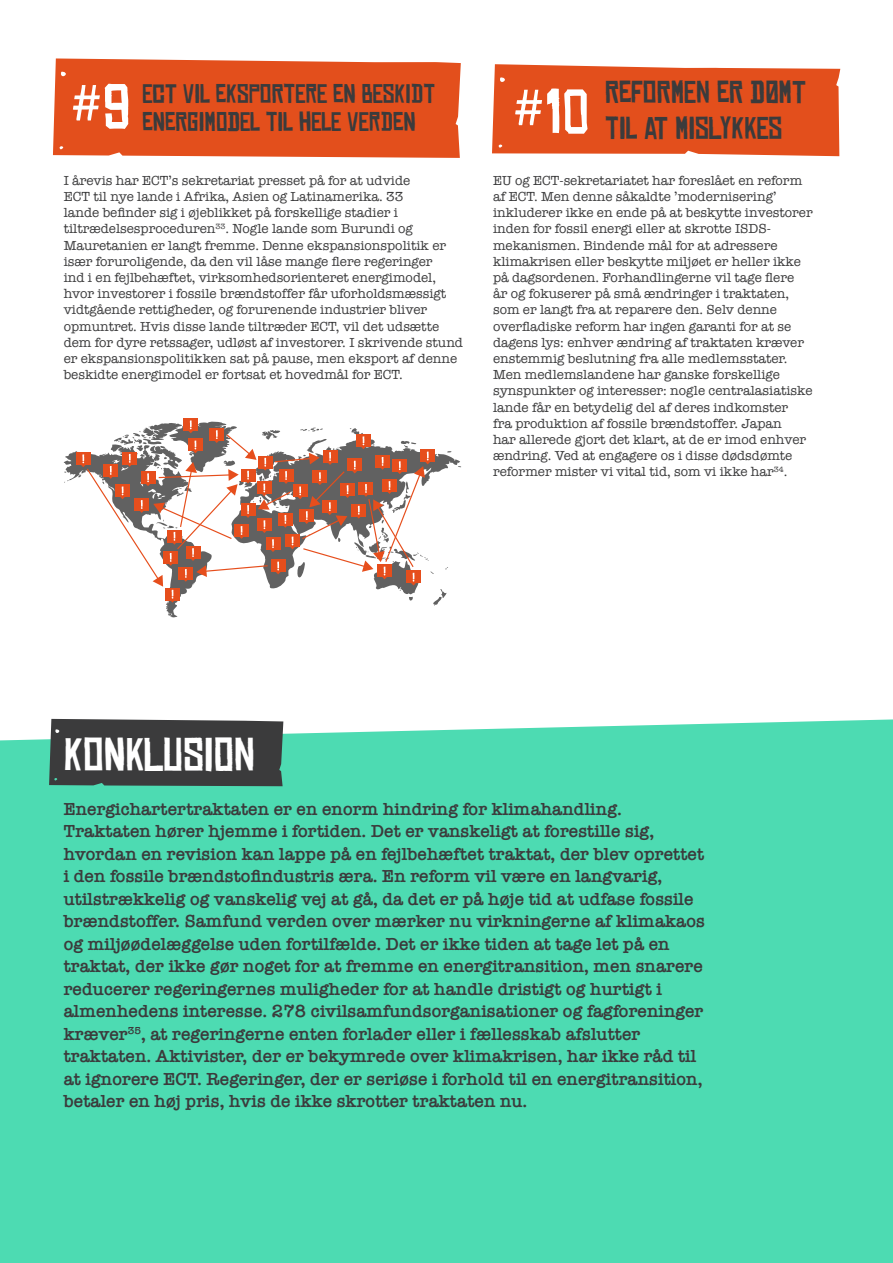
<style>
.page{position:relative;width:893px;height:1263px;background:#fff}
.page>*{position:absolute;margin:0;border:0;box-sizing:border-box;transform-origin:0 0}
.t1{font:60px "Chinese Rocks Rg";color:#fff}
.t2{font:45px "Chinese Rocks Rg";color:#fff}
.t3{font:30px/36px "Chinese Rocks Rg";color:#3b3b3c}
.t4{font:25.5px/28.5px "Chinese Rocks Rg";color:#3b3b3c}
.t5{font:600 18px/22.5px "American Typewriter";color:#3b3b3c}
.t6{font:13.5px/16.2px "American Typewriter";color:#3b3b3c}
</style>
<div class="page">
<div style="left:0;top:719px;width:893px;height:544px;background:#4ddbb2"></div>
<div style="left:49px;top:719px;width:234px;height:67px;background:#3b3b3c"></div>
<div style="left:53px;top:58px;width:408px;height:100px;background:#e34f1c"></div>
<div style="left:184px;top:418px;width:14px;height:13px;background:#e64e1c"></div>
<svg style="left:63px;top:420px;width:398px;height:198px"></svg>
<svg style="left:492px;top:64px;width:348px;height:92px;background:#e45a2a"></svg>
<h3 class="t3" style="left:605px;top:75px;width:202px">REFORMEN ER DØMT<br>TIL AT MISLYKKES</h3>
<p class="t6" style="left:493px;top:172px;width:321px">EU og ECT-sekretariatet har foreslået en reform af ECT. Men denne såkaldte ’modernisering’ inkluderer ikke en ende på at beskytte investorer inden for fossil energi eller at skrotte ISDS&shy;mekanismen. Bindende mål for at adressere klimakrisen eller beskytte miljøet er heller ikke på dagsordenen. Forhandlingerne vil tage flere<br>år og fokuserer på små ændringer i traktaten, som er langt fra at reparere den. Selv denne overfladiske reform har ingen garanti for at se dagens lys: enhver ændring af traktaten kræver enstemmig beslutning fra alle medlemsstater.<br>Men medlemslandene har ganske forskellige synspunkter og interesser: nogle centralasiatiske lande får en betydelig del af deres indkomster<br>fra produktion af fossile brændstoffer. Japan<br>har allerede gjort det klart, at de er imod enhver ændring. Ved at engagere os i disse dødsdømte reformer mister vi vital tid, som vi ikke har<sup>34</sup>.</p>
<h3 class="t4" style="left:142px;top:80px;width:294px">ECT VIL EKSPORTERE EN BESKIDT<br>ENERGIMODEL TIL HELE VERDEN</h3>
<h1 class="t1" style="left:71px;top:75px;width:61px">#9</h1>
<h1 class="t1" style="left:513px;top:80px;width:78px">#10</h1>
<p class="t6" style="left:64px;top:172px;width:401px">I årevis har ECT’s sekretariat presset på for at udvide<br>ECT til nye lande i Afrika, Asien og Latinamerika. 33<br>lande befinder sig i øjeblikket på forskellige stadier i tiltrædelsesproceduren<sup>33</sup>. Nogle lande som Burundi og Mauretanien er langt fremme. Denne ekspansionspolitik er især foruroligende, da den vil låse mange flere regeringer<br>ind i en fejlbehæftet, virksomhedsorienteret energimodel, hvor investorer i fossile brændstoffer får uforholdsmæssigt vidtgående rettigheder, og forurenende industrier bliver opmuntret. Hvis disse lande tiltræder ECT, vil det udsætte dem for dyre retssager, udløst af investorer. I skrivende stund er ekspansionspolitikken sat på pause, men eksport af denne beskidte energimodel er fortsat et hovedmål for ECT.</p>
<h2 class="t2" style="left:64px;top:730px;width:193px">KONKLUSION</h2>
<p class="t5" style="left:64px;top:797px;width:643px">Energichartertraktaten er en enorm hindring for klimahandling.<br>Traktaten hører hjemme i fortiden. Det er vanskeligt at forestille sig, hvordan en revision kan lappe på en fejlbehæftet traktat, der blev oprettet i den fossile brændstofindustris æra. En reform vil være en langvarig, utilstrækkelig og vanskelig vej at gå, da det er på høje tid at udfase fossile brændstoffer. Samfund verden over mærker nu virkningerne af klimakaos og miljøødelæggelse uden fortilfælde. Det er ikke tiden at tage let på en traktat, der ikke gør noget for at fremme en energitransition, men snarere reducerer regeringernes muligheder for at handle dristigt og hurtigt i almenhedens interesse. 278 civilsamfundsorganisationer og fagforeninger kræver<sup>35</sup>, at regeringerne enten forlader eller i fællesskab afslutter traktaten. Aktivister, der er bekymrede over klimakrisen, har ikke råd til at ignorere ECT. Regeringer, der er seriøse i forhold til en energitransition, betaler en høj pris, hvis de ikke skrotter traktaten nu.</p>
</div>
